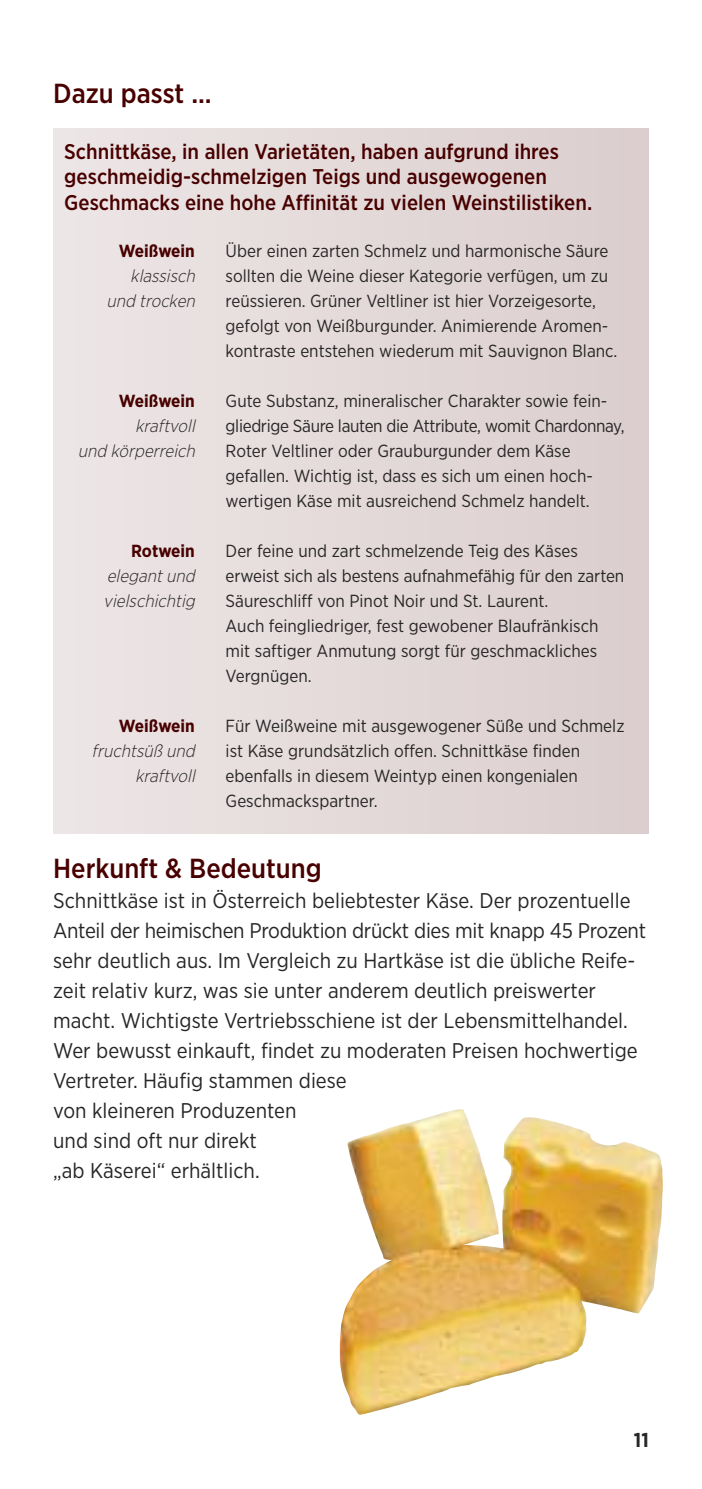
<style>
.page{position:relative;width:702px;height:1489px;background:#fff}
.page>*{position:absolute;margin:0;border:0;box-sizing:border-box;transform-origin:0 0}
.t1{font:500 27.5px "Gotham Narrow";color:#480000}
.t2{font:21.25px/30px "Gotham Narrow";color:#272627}
.t3{font:500 21.25px/25.5px "Gotham Narrow";color:#480000}
.t4{font:700 20px "Gotham Narrow";color:#272627}
.t5{font:17.5px/25px "Gotham Narrow";color:#272627}
.t6{font:italic 300 17.5px/25px "Gotham Narrow";color:#272627;text-align:right}
.t7{font:700 17.5px "Gotham Narrow";color:#480000}
</style>
<div class="page">
<img style="left:339px;top:1109px;width:324px;height:305px">
<h1 class="t1" style="left:53px;top:84px;width:160px">Dazu passt ...</h1>
<p class="t3" style="left:64px;top:140px;width:529px">Schnittkäse, in allen Varietäten, haben aufgrund ihres geschmeidig-schmelzigen Teigs und ausgewogenen<br>Geschmacks eine hohe Affinität zu vielen Weinstilistiken.</p>
<p class="t7" style="left:119px;top:245px;width:78px">Weißwein</p>
<p class="t6" style="left:106px;top:265px;width:93px">klassisch und trocken</p>
<p class="t5" style="left:226px;top:240px;width:393px">Über einen zarten Schmelz und harmonische Säure sollten die Weine dieser Kategorie verfügen, um zu reüssieren. Grüner Veltliner ist hier Vorzeigesorte, gefolgt von Weißburgunder. Animierende Aromen&shy;kontraste entstehen wiederum mit Sauvignon Blanc.</p>
<p class="t5" style="left:226px;top:390px;width:400px">Gute Substanz, mineralischer Charakter sowie fein&shy;gliedrige Säure lauten die Attribute, womit Chardonnay, Roter Veltliner oder Grauburgunder dem Käse gefallen. Wichtig ist, dass es sich um einen hoch&shy;wertigen Käse mit ausreichend Schmelz handelt.</p>
<p class="t5" style="left:226px;top:540px;width:400px">Der feine und zart schmelzende Teig des Käses erweist sich als bestens aufnahmefähig für den zarten Säureschliff von Pinot Noir und St. Laurent.<br>Auch feingliedriger, fest gewobener Blaufränkisch mit saftiger Anmutung sorgt für geschmackliches Vergnügen.</p>
<p class="t5" style="left:226px;top:715px;width:400px">Für Weißweine mit ausgewogener Süße und Schmelz ist Käse grundsätzlich offen. Schnittkäse finden ebenfalls in diesem Weintyp einen kongenialen Geschmackspartner.</p>
<p class="t7" style="left:119px;top:395px;width:78px">Weißwein</p>
<p class="t6" style="left:78px;top:415px;width:122px">kraftvoll<br>und körperreich</p>
<p class="t7" style="left:131px;top:545px;width:65px">Rotwein</p>
<p class="t6" style="left:103px;top:565px;width:96px;text-align:left">elegant und vielschichtig</p>
<p class="t7" style="left:119px;top:720px;width:78px">Weißwein</p>
<p class="t6" style="left:92px;top:740px;width:108px">fruchtsüß und kraftvoll</p>
<h1 class="t1" style="left:53px;top:858px;width:270px">Herkunft &amp; Bedeutung</h1>
<p class="t2" style="left:53px;top:886px;width:594px">Schnittkäse ist in Österreich beliebtester Käse. Der prozentuelle Anteil der heimischen Produktion drückt dies mit knapp 45 Prozent sehr deutlich aus. Im Vergleich zu Hartkäse ist die übliche Reife&shy;zeit relativ kurz, was sie unter anderem deutlich preiswerter macht. Wichtigste Vertriebsschiene ist der Lebensmittelhandel.<br>Wer bewusst einkauft, findet zu moderaten Preisen hochwertige Vertreter. Häufig stammen diese<br>von kleineren Produzenten<br>und sind oft nur direkt<br>„ab Käserei“ erhältlich.</p>
<p class="t4" style="left:634px;top:1432px;width:16px">11</p>
</div>
